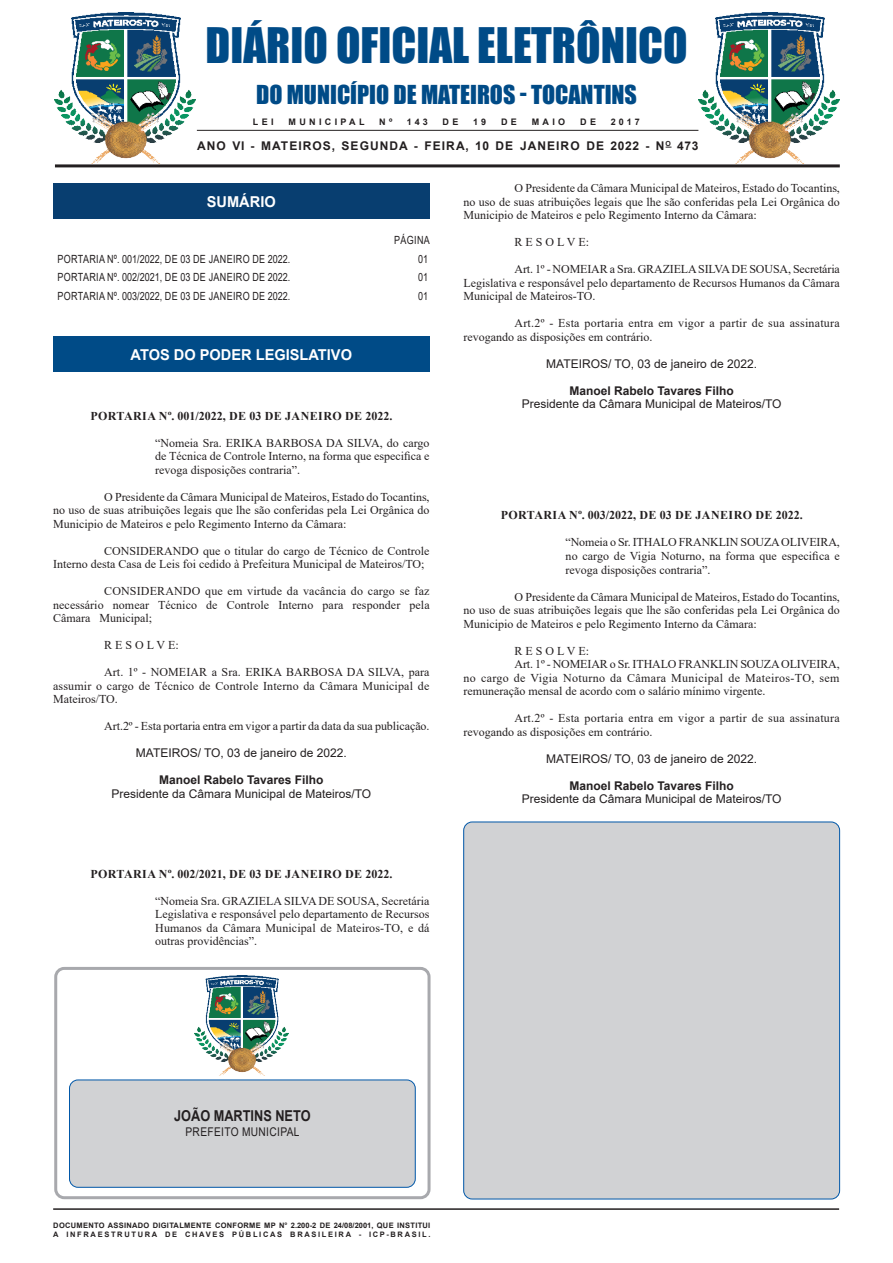
<style>
.page{position:relative;width:893px;height:1263px;background:#fff}
.page>*{position:absolute;margin:0;border:0;box-sizing:border-box;transform-origin:0 0}
.t1{font:45px "Impact";color:#004b87}
.t2{font:24px "Impact";color:#004b87}
.Chancela{font:700 15px "Arial";color:#fff}
.t3{font:700 15px "Arial";color:#231f20;scale:.85 1}
.CORPO_DE_TEXTO{font:12px/13.5px "Times New Roman";color:#231f20;text-align:justify}
.EMENTA{font:12px/13.5px "Times New Roman";color:#231f20;text-align:justify}
.CARGO{font:12px "Arial";color:#231f20}
.CORPO_DE_TEXTO-2{font:12px/13.5px "Times New Roman";letter-spacing:.02em;color:#231f20}
.TITULOS{font:700 12px "Times New Roman";letter-spacing:.035em;color:#231f20}
.NOME{font:700 12px "Arial";color:#231f20}
.NOME-2{font:700 12px "Arial";letter-spacing:.09em;color:#231f20}
.CARGO-2{font:12px "Arial";letter-spacing:.035em;color:#231f20;scale:.85 1}
.Sumario{font:11.25px "Arial";letter-spacing:.035em;color:#231f20;scale:.8 1}
.t4{font:700 9px "Arial";letter-spacing:.37em;color:#231f20}
.t5{font:700 7.5px "Arial";letter-spacing:.04em;color:#231f20}
.t6{font:700 7.5px "Arial";letter-spacing:.225em;color:#231f20}
</style>
<div class="page">
<hr style="left:53px;top:1208px;width:786px;height:2px;background:#231f20">
<hr style="left:55px;top:164px;width:785px;height:3px;background:#231f20">
<hr style="left:197px;top:130px;width:501px;height:1px;background:#231f20">
<div style="left:53px;top:184px;width:376px;height:35px;background:#083e70"></div>
<div style="left:54px;top:967px;width:377px;height:232px;border:3px solid #a8a9ad;border-radius:9px"></div>
<div style="left:69px;top:1080px;width:346px;height:107px;background:#d1d2d4;border-radius:9px"></div>
<div style="left:69px;top:1080px;width:346px;height:107px;border:1px solid #0057a8;border-radius:9px"></div>
<img style="left:698px;top:13px;width:142px;height:150px">
<img style="left:54px;top:13px;width:142px;height:150px">
<img style="left:194px;top:976px;width:94px;height:99px">
<div style="left:53px;top:336px;width:376px;height:36px;background:#004b87"></div>
<div style="left:464px;top:822px;width:376px;height:377px;background:#d1d2d4;border-radius:9px"></div>
<div style="left:463px;top:822px;width:377px;height:377px;border:1px solid #0057a8;border-radius:9px"></div>
<p class="t1" style="left:206px;top:10px;width:483px">DIÁRIO OFICIAL ELETRÔNICO</p>
<p class="t2" style="left:256px;top:76px;width:382px">DO MUNICÍPIO DE MATEIROS - TOCANTINS</p>
<p class="t4" style="left:253px;top:115px;width:22px">LEI</p>
<p class="t4" style="left:289px;top:115px;width:78px">MUNICIPAL</p>
<p class="t4" style="left:379px;top:115px;width:14px">N º</p>
<p class="t4" style="left:407px;top:115px;width:23px">143</p>
<p class="t4" style="left:443px;top:115px;width:17px">D E</p>
<p class="t4" style="left:473px;top:115px;width:15px">1 9</p>
<p class="t4" style="left:501px;top:115px;width:17px">D E</p>
<p class="t4" style="left:532px;top:115px;width:35px">MAIO</p>
<p class="t4" style="left:580px;top:115px;width:17px">D E</p>
<p class="t4" style="left:611px;top:115px;width:31px">2017</p>
<p class="NOME-2" style="left:197px;top:138px;width:503px">ANO VI - MATEIROS, SEGUNDA - FEIRA, 10 DE JANEIRO DE 2022 - N<sup>O</sup> 473</p>
<p class="Chancela" style="left:207px;top:191px;width:70px">SUMÁRIO</p>
<p class="Sumario" style="left:394px;top:232px;width:46px">PÁGINA</p>
<p class="Sumario" style="left:58px;top:251px;width:293px">PORTARIA Nº. 001/2022, DE 03 DE JANEIRO DE 2022.</p>
<p class="Sumario" style="left:418px;top:251px;width:14px">01</p>
<p class="Sumario" style="left:58px;top:270px;width:293px">PORTARIA Nº. 002/2021, DE 03 DE JANEIRO DE 2022.</p>
<p class="Sumario" style="left:418px;top:270px;width:14px">01</p>
<p class="Sumario" style="left:58px;top:289px;width:293px">PORTARIA Nº. 003/2022, DE 03 DE JANEIRO DE 2022.</p>
<p class="Sumario" style="left:418px;top:289px;width:14px">01</p>
<p class="Chancela" style="left:131px;top:344px;width:223px">ATOS DO PODER LEGISLATIVO</p>
<p class="TITULOS" style="left:90px;top:407px;width:304px">PORTARIA Nº. 001/2022, DE 03 DE JANEIRO DE 2022.</p>
<p class="EMENTA" style="left:155px;top:435px;width:276px">“Nomeia Sra. ERIKA BARBOSA DA SILVA, do cargo de Técnica de Controle Interno, na forma que especifica e revoga disposições contraria”.</p>
<p class="CORPO_DE_TEXTO" style="left:53px;top:489px;width:378px;text-indent:51px">O Presidente da Câmara Municipal de Mateiros, Estado do Tocantins, no uso de suas atribuições legais que lhe são conferidas pela Lei Orgânica do Municipio de Mateiros e pelo Regimento Interno da Câmara:</p>
<p class="CORPO_DE_TEXTO" style="left:53px;top:543px;width:378px;text-indent:51px">CONSIDERANDO que o titular do cargo de Técnico de Controle<br>Interno desta Casa de Leis foi cedido à Prefeitura Municipal de Mateiros/TO;</p>
<p class="CORPO_DE_TEXTO" style="left:53px;top:584px;width:378px;text-indent:51px">CONSIDERANDO que em virtude da vacância do cargo se faz necessário nomear Técnico de Controle Interno para responder pela Câmara Municipal;</p>
<p class="CORPO_DE_TEXTO" style="left:104px;top:638px;width:76px">R E S O L V E:</p>
<p class="CORPO_DE_TEXTO" style="left:53px;top:665px;width:378px;text-indent:51px">Art. 1º - NOMEIAR a Sra. ERIKA BARBOSA DA SILVA, para assumir o cargo de Técnico de Controle Interno da Câmara Municipal de Mateiros/TO.</p>
<p class="CORPO_DE_TEXTO" style="left:104px;top:719px;width:327px">Art.2º - Esta portaria entra em vigor a partir da data da sua publicação.</p>
<p class="CARGO" style="left:136px;top:745px;width:212px">MATEIROS/ TO, 03 de janeiro de 2022.</p>
<p class="NOME" style="left:159px;top:771px;width:166px">Manoel Rabelo Tavares Filho</p>
<p class="CARGO" style="left:111px;top:785px;width:261px">Presidente da Câmara Municipal de Mateiros/TO</p>
<p class="TITULOS" style="left:90px;top:865px;width:304px">PORTARIA Nº. 002/2021, DE 03 DE JANEIRO DE 2022.</p>
<p class="EMENTA" style="left:155px;top:894px;width:276px">“Nomeia Sra. GRAZIELA SILVA DE SOUSA, Secretária Legislativa e responsável pelo departamento de Recursos Humanos da Câmara Municipal de Mateiros-TO, e dá outras providências”.</p>
<p class="CORPO_DE_TEXTO" style="left:463px;top:181px;width:378px;text-indent:51px">O Presidente da Câmara Municipal de Mateiros, Estado do Tocantins, no uso de suas atribuições legais que lhe são conferidas pela Lei Orgânica do Municipio de Mateiros e pelo Regimento Interno da Câmara:</p>
<p class="CORPO_DE_TEXTO" style="left:514px;top:235px;width:76px">R E S O L V E:</p>
<p class="CORPO_DE_TEXTO" style="left:463px;top:262px;width:378px;text-indent:51px">Art. 1º - NOMEIAR a Sra. GRAZIELA SILVA DE SOUSA, Secretária Legislativa e responsável pelo departamento de Recursos Humanos da Câmara Municipal de Mateiros-TO.</p>
<p class="CORPO_DE_TEXTO-2" style="left:463px;top:316px;width:378px;text-indent:51px">Art.2º - Esta portaria entra em vigor a partir de sua assinatura revogando as disposições em contrário.</p>
<p class="CARGO" style="left:546px;top:355px;width:212px">MATEIROS/ TO, 03 de janeiro de 2022.</p>
<p class="NOME" style="left:569px;top:382px;width:166px">Manoel Rabelo Tavares Filho</p>
<p class="CARGO" style="left:522px;top:396px;width:261px">Presidente da Câmara Municipal de Mateiros/TO</p>
<p class="TITULOS" style="left:501px;top:507px;width:304px">PORTARIA Nº. 003/2022, DE 03 DE JANEIRO DE 2022.</p>
<p class="EMENTA" style="left:566px;top:535px;width:276px">“Nomeia o Sr. ITHALO FRANKLIN SOUZA OLIVEIRA, no cargo de Vigia Noturno, na forma que especifica e revoga disposições contraria”.</p>
<p class="CORPO_DE_TEXTO" style="left:463px;top:589px;width:378px;text-indent:51px">O Presidente da Câmara Municipal de Mateiros, Estado do Tocantins, no uso de suas atribuições legais que lhe são conferidas pela Lei Orgânica do Municipio de Mateiros e pelo Regimento Interno da Câmara:</p>
<p class="CORPO_DE_TEXTO" style="left:514px;top:643px;width:76px">R E S O L V E:</p>
<p class="CORPO_DE_TEXTO" style="left:463px;top:657px;width:378px;text-indent:51px">Art. 1º - NOMEIAR o Sr. ITHALO FRANKLIN SOUZA OLIVEIRA, no cargo de Vigia Noturno da Câmara Municipal de Mateiros-TO, sem remuneração mensal de acordo com o salário mínimo virgente.</p>
<p class="CORPO_DE_TEXTO-2" style="left:463px;top:711px;width:378px;text-indent:51px">Art.2º - Esta portaria entra em vigor a partir de sua assinatura revogando as disposições em contrário.</p>
<p class="CARGO" style="left:546px;top:750px;width:212px">MATEIROS/ TO, 03 de janeiro de 2022.</p>
<p class="NOME" style="left:569px;top:777px;width:166px">Manoel Rabelo Tavares Filho</p>
<p class="CARGO" style="left:522px;top:790px;width:261px">Presidente da Câmara Municipal de Mateiros/TO</p>
<p class="t3" style="left:174px;top:1105px;width:162px">JOÃO MARTINS NETO</p>
<p class="CARGO-2" style="left:185px;top:1123px;width:136px">PREFEITO MUNICIPAL</p>
<p class="t5" style="left:53px;top:1220px;width:379px">DOCUMENTO ASSINADO DIGITALMENTE CONFORME MP N° 2.200-2 DE 24/08/2001, QUE INSTITUI</p>
<p class="t6" style="left:53px;top:1229px;width:379px">A INFRAESTRUTURA DE CHAVES PÚBLICAS BRASILEIRA - ICP-BRASIL.</p>
</div>
